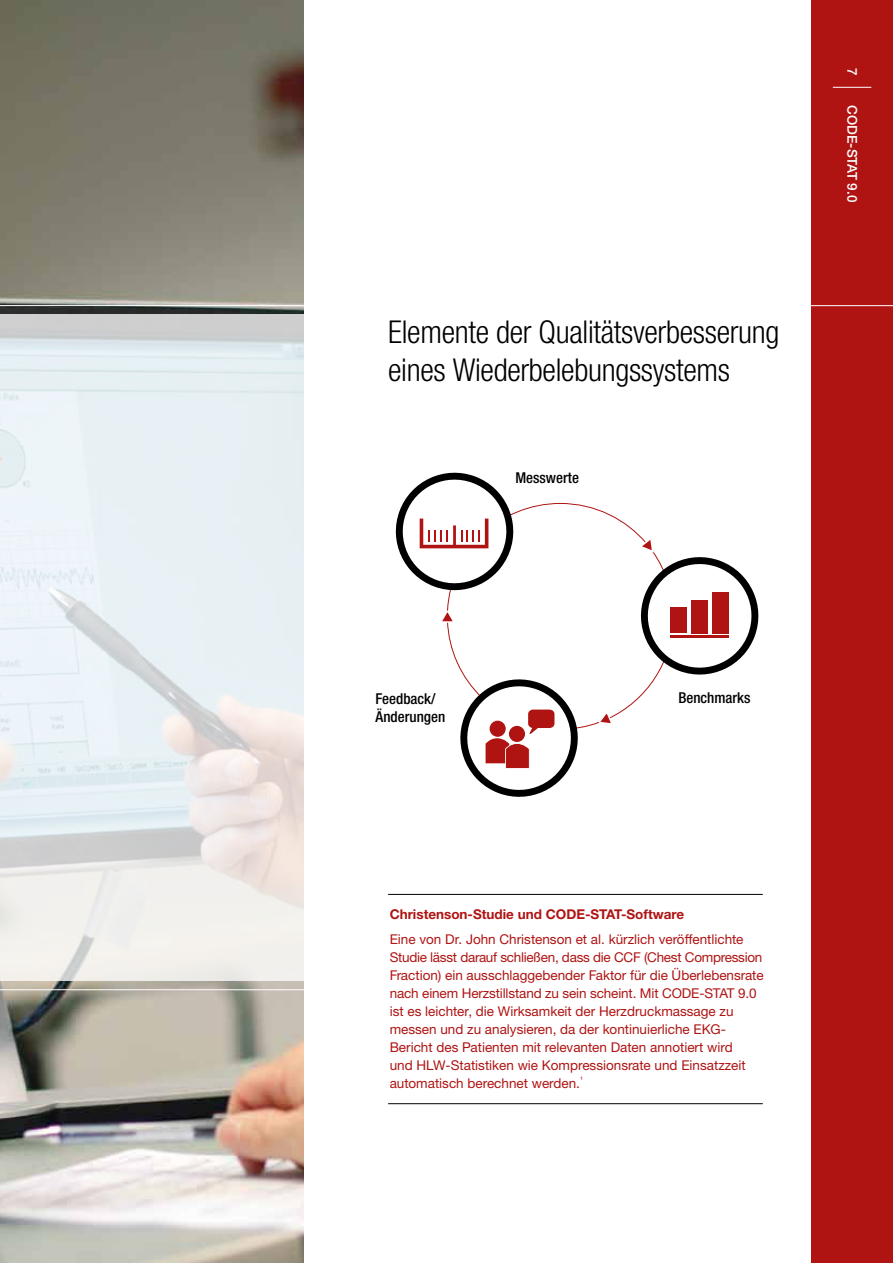
<style>
.page{position:relative;width:893px;height:1263px;background:#fff}
.page>*{position:absolute;margin:0;border:0;box-sizing:border-box;transform-origin:0 0}
.t1{font:300 condensed 31.5px/37.8px "Helvetica Neue LTW1 G";letter-spacing:-.01em;color:#000}
.t2{font:500 condensed 15px "Helvetica Neue LTW1 G";color:#000}
.t3{font:13.5px/18px "Helvetica Neue LTW1 G";color:#af1413}
.t4{font:700 13.5px "Helvetica Neue LTW1 G";color:#af1413}
.t5{font:500 13.5px "Helvetica Neue LTW1 G";color:#fff}
.t6{font:500 13.5px "Helvetica Neue LT Std";color:#fff}
</style>
<div class="page">
<img style="left:0;top:0;width:304px;height:1263px">
<svg style="left:0;top:314px;width:304px;height:666px;background:#e7ebed"></svg>
<hr style="left:0;top:305px;width:304px;height:1px;background:#fff">
<hr style="left:0;top:989px;width:304px;height:1px;background:#fff">
<svg style="left:395px;top:472px;width:364px;height:325px"></svg>
<hr style="left:388px;top:894px;width:375px;height:1px;background:#000">
<hr style="left:388px;top:1103px;width:375px;height:1px;background:#000">
<div style="left:812px;top:0;width:81px;height:1263px;background:#af1413"></div>
<hr style="left:833px;top:87px;width:38px;height:1px;background:#fff">
<hr style="left:803px;top:305px;width:90px;height:1px;background:#fff">
<h1 class="t1" style="left:388px;top:313px;width:393px">Elemente der Qualitätsverbesserung eines Wiederbelebungssystems</h1>
<p class="t2" style="left:515px;top:468px;width:65px">Messwerte</p>
<p class="t6" style="left:860px;top:67px;width:9px;rotate:90deg">7</p>
<p class="t5" style="left:860px;top:105px;width:98px;rotate:90deg">CODE-STAT 9.0</p>
<p class="t2" style="left:376px;top:689px;width:61px">Feedback/</p>
<p class="t2" style="left:678px;top:689px;width:74px">Benchmarks</p>
<p class="t2" style="left:376px;top:707px;width:71px">Änderungen</p>
<p class="t4" style="left:390px;top:906px;width:296px">Christenson-Studie und CODE-STAT-Software</p>
<p class="t3" style="left:390px;top:930px;width:375px">Eine von Dr. John Christenson et al. kürzlich veröffentlichte Studie lässt darauf schließen, dass die CCF (Chest Compression Fraction) ein ausschlaggebender Faktor für die Überlebensrate nach einem Herzstillstand zu sein scheint. Mit CODE-STAT 9.0 ist es leichter, die Wirksamkeit der Herzdruckmassage zu messen und zu analysieren, da der kontinuierliche EKG-Bericht des Patienten mit relevanten Daten annotiert wird<br>und HLW-Statistiken wie Kompressionsrate und Einsatzzeit automatisch berechnet werden.<sup>¹</sup></p>
</div>
